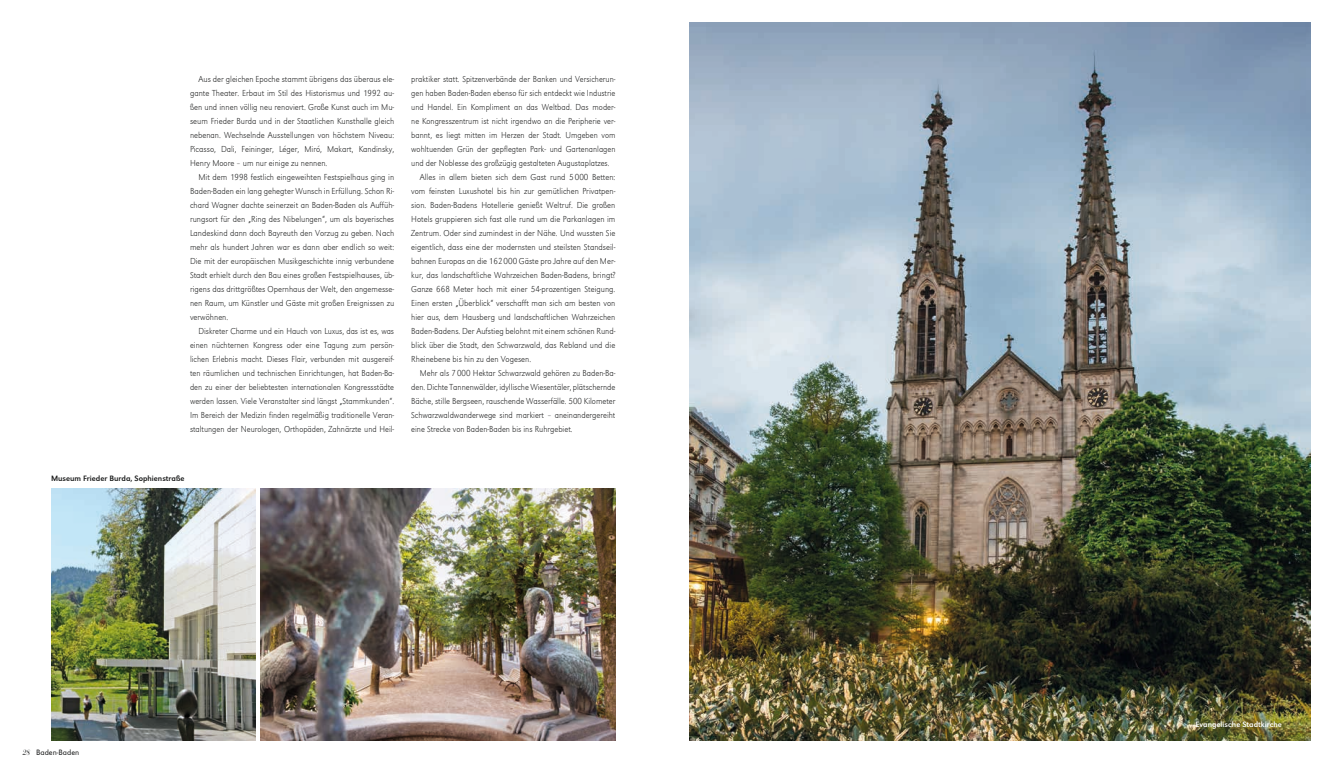
<style>
.page{position:relative;width:1333px;height:766px;background:#fff}
.page>*{position:absolute;margin:0;border:0;box-sizing:border-box;transform-origin:0 0}
.t1{font:300 expanded 9px/14px "URW Grotesk";color:#151616;text-align:justify;scale:.95 1}
.t2{font:300 expanded 9px/14px "URW Grotesk";color:#151616;text-align:justify;scale:.93 1}
.t3{font:300 expanded 9px "URW Grotesk";color:#151616;scale:.94 1}
.t4{font:8px "URW Grotesk";color:#151616}
.t5{font:8px "URW Grotesk";color:#fff}
.t6{font:300 8px "URW Grotesk";color:#151616}
.s1{font-family:"Bauer Bodoni BT";font-weight:400;font-style:italic}
</style>
<div class="page">
<img style="left:689px;top:23px;width:621px;height:717px">
<img style="left:51px;top:488px;width:204px;height:252px">
<img style="left:261px;top:488px;width:354px;height:252px">
<p class="t1" style="left:190px;top:72px;width:216px;text-indent:9px">Aus der gleichen Epoche stammt übrigens das überaus ele&shy;gante Theater. Erbaut im Stil des Historismus und 1992 au&shy;ßen und innen völlig neu renoviert. Große Kunst auch im Mu&shy;seum Frieder Burda und in der Staatlichen Kunsthalle gleich nebenan. Wechselnde Ausstellungen von höchstem Niveau:<br>Picasso, Dali, Feininger, Léger, Miró, Makart, Kandinsky, Henry Moore – um nur einige zu nennen.</p>
<p class="t1" style="left:190px;top:170px;width:216px;text-indent:9px">Mit dem 1998 festlich eingeweihten Festspielhaus ging in Baden-Baden ein lang gehegter Wunsch in Erfüllung. Schon Ri&shy;chard Wagner dachte seinerzeit an Baden-Baden als Auffüh&shy;rungsort für den „Ring des Nibelungen“, um als bayerisches Landeskind dann doch Bayreuth den Vorzug zu geben. Nach mehr als hundert Jahren war es dann aber endlich so weit:<br>Die mit der europäischen Musikgeschichte innig verbundene Stadt erhielt durch den Bau eines großen Festspielhauses, üb&shy;rigens das drittgrößtes Opernhaus der Welt, den angemesse&shy;nen Raum, um Künstler und Gäste mit großen Ereignissen zu verwöhnen.</p>
<p class="t2" style="left:190px;top:324px;width:221px;text-indent:9px">Diskreter Charme und ein Hauch von Luxus, das ist es, was einen nüchternen Kongress oder eine Tagung zum persön&shy;lichen Erlebnis macht. Dieses Flair, verbunden mit ausgereif&shy;ten räumlichen und technischen Einrichtungen, hat Baden-Ba&shy;den zu einer der beliebtesten internationalen Kongressstädte werden lassen. Viele Veranstalter sind längst „Stammkunden“.<br>Im Bereich der Medizin finden regelmäßig traditionelle Veran&shy;staltungen der Neurologen, Orthopäden, Zahnärzte und Heil-</p>
<p class="t4" style="left:51px;top:473px;width:135px">Museum Frieder Burda, Sophienstraße</p>
<p class="t2" style="left:411px;top:72px;width:221px">praktiker statt. Spitzenverbände der Banken und Versicherun-</p>
<p class="t2" style="left:411px;top:86px;width:221px">gen haben Baden-Baden ebenso für sich entdeckt wie Industrie</p>
<p class="t2" style="left:411px;top:100px;width:221px">und Handel. Ein Kompliment an das Weltbad. Das moder-</p>
<p class="t2" style="left:411px;top:114px;width:221px">ne Kongresszentrum ist nicht irgendwo an die Peripherie ver-</p>
<p class="t2" style="left:411px;top:128px;width:221px">bannt, es liegt mitten im Herzen der Stadt. Umgeben vom</p>
<p class="t2" style="left:411px;top:142px;width:221px">wohltuenden Grün der gepflegten Park- und Gartenanlagen</p>
<p class="t2" style="left:411px;top:156px;width:215px">und der Noblesse des großzügig gestalteten Augustaplatzes.</p>
<p class="t1" style="left:420px;top:170px;width:207px">Alles in allem bieten sich dem Gast rund 5000 Betten:</p>
<p class="t1" style="left:411px;top:184px;width:216px">vom feinsten Luxushotel bis hin zur gemütlichen Privatpen-</p>
<p class="t1" style="left:411px;top:198px;width:216px">sion. Baden-Badens Hotellerie genießt Weltruf. Die großen</p>
<p class="t1" style="left:411px;top:212px;width:216px">Hotels gruppieren sich fast alle rund um die Parkanlagen im</p>
<p class="t1" style="left:411px;top:226px;width:216px">Zentrum. Oder sind zumindest in der Nähe. Und wussten Sie</p>
<p class="t1" style="left:411px;top:240px;width:216px">eigentlich, dass eine der modernsten und steilsten Standseil-</p>
<p class="t1" style="left:411px;top:254px;width:216px">bahnen Europas an die 162000 Gäste pro Jahre auf den Mer-</p>
<p class="t1" style="left:411px;top:268px;width:216px">kur, das landschaftliche Wahrzeichen Baden-Badens, bringt?</p>
<p class="t1" style="left:411px;top:282px;width:216px">Ganze 668 Meter hoch mit einer 54-prozentigen Steigung.</p>
<p class="t1" style="left:411px;top:296px;width:216px">Einen ersten „Überblick“ verschafft man sich am besten von</p>
<p class="t1" style="left:411px;top:310px;width:216px">hier aus, dem Hausberg und landschaftlichen Wahrzeichen</p>
<p class="t1" style="left:411px;top:324px;width:216px">Baden-Badens. Der Aufstieg belohnt mit einem schönen Rund-</p>
<p class="t1" style="left:411px;top:338px;width:216px">blick über die Stadt, den Schwarzwald, das Rebland und die</p>
<p class="t1" style="left:411px;top:352px;width:128px">Rheinebene bis hin zu den Vogesen.</p>
<p class="t3" style="left:420px;top:368px;width:210px">Mehr als 7000 Hektar Schwarzwald gehören zu Baden-Ba-</p>
<p class="t3" style="left:411px;top:382px;width:219px">den. Dichte Tannenwälder, idyllische Wiesentäler, plätschernde</p>
<p class="t3" style="left:411px;top:396px;width:219px">Bäche, stille Bergseen, rauschende Wasserfälle. 500 Kilometer</p>
<p class="t3" style="left:411px;top:410px;width:219px">Schwarzwaldwanderwege sind markiert – aneinandergereiht</p>
<p class="t3" style="left:411px;top:424px;width:173px">eine Strecke von Baden-Baden bis ins Ruhrgebiet.</p>
<p class="t6" style="left:23px;top:747px;width:58px"><span class="s1">28</span> Baden-Baden</p>
<p class="t5" style="left:1195px;top:719px;width:88px">Evangelische Stadtkirche</p>
</div>
